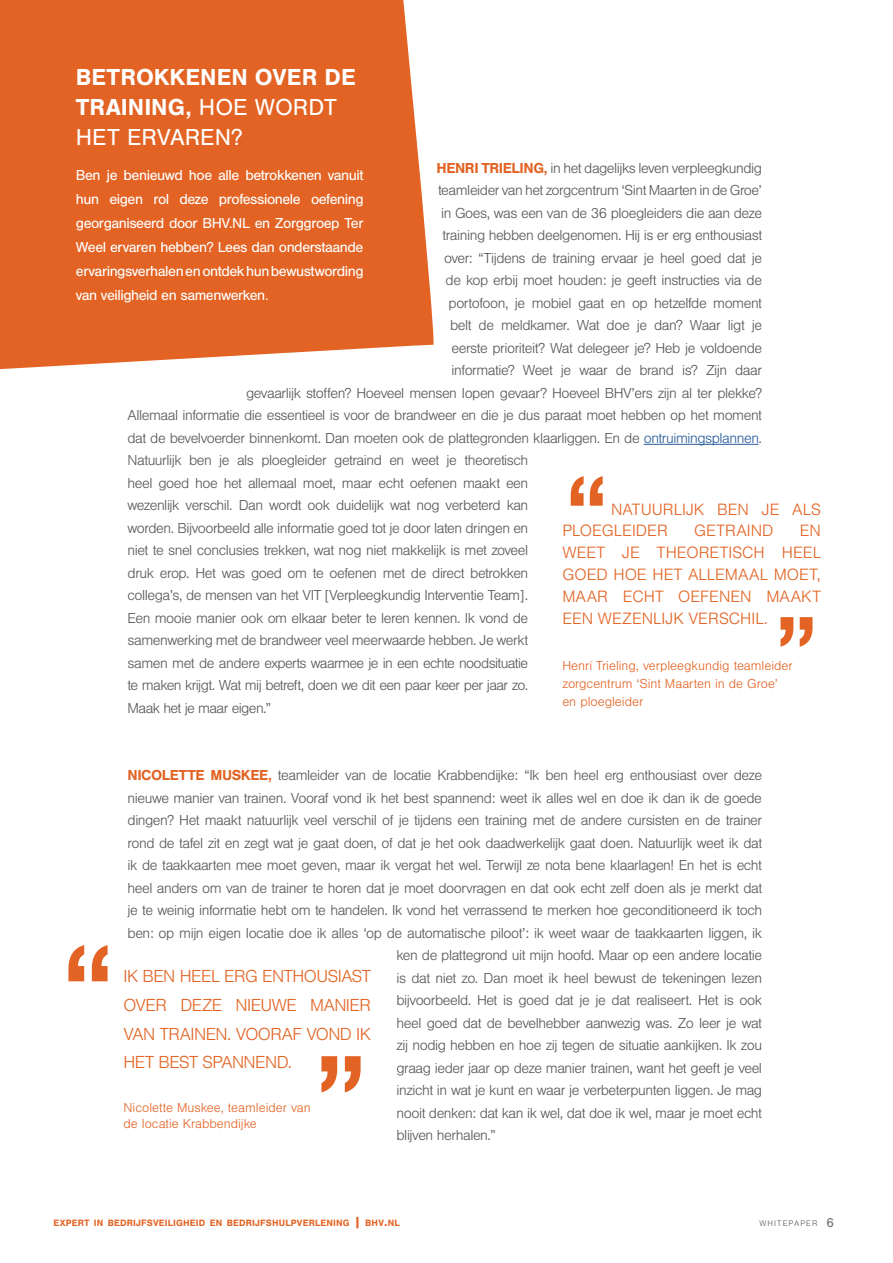
<style>
.page{position:relative;width:893px;height:1263px;background:#fff}
.page>*{position:absolute;margin:0;border:0;box-sizing:border-box;transform-origin:0 0}
.t1{font:124.8px "Nimbus San";color:#e26323}
.t2{font:700 24px/30px "Nimbus San";color:#fff}
.t3{font:300 18.15px/28.7px "Nimbus San";letter-spacing:-.03em;color:#e26323;text-align:justify}
.t4{font:300 16.95px/21.9px "Nimbus San";color:#e26323}
.t5{font:300 15px "Nimbus San";letter-spacing:-.03em;color:#575756}
.t6{font:15px/24px "Nimbus San";letter-spacing:-.03em;color:#fff;text-align:justify}
.t7{font:300 13.5px/18px "Nimbus San";color:#e26323}
.t8{font:700 9.6px "Nimbus San";letter-spacing:.015em;color:#e26323}
.t9{font:300 8.4px "Nimbus San";letter-spacing:.13em;color:#575756}
.s1{font-weight:400}
.s2{font-weight:700;color:#e26323}
.s3{color:#275b9b}
.s4{font-size:13.65px}
.s5{font-weight:400;font-size:13.5px;color:#706f6f}
</style>
<div class="page">
<hr style="left:644px;top:444px;width:115px;height:1px;background:#275b9b">
<svg style="left:68px;top:945px;width:40px;height:36px"></svg>
<svg style="left:321px;top:1056px;width:40px;height:36px"></svg>
<div style="left:0;top:0;width:434px;height:370px;background:#e26323"></div>
<h2 class="t2" style="left:76px;top:62px;width:281px">BETROKKENEN OVER DE<br>TRAINING, <span class="s1">HOE WORDT<br>HET ERVAREN?</span></h2>
<p class="t6" style="left:76px;top:163px;width:289px">Ben je benieuwd hoe alle betrokkenen vanuit hun eigen rol deze professionele oefening georganiseerd door BHV.NL en Zorggroep Ter Weel ervaren hebben? Lees dan onderstaande ervaringsverhalen en ontdek hun bewustwording van veiligheid en samenwerken.</p>
<p class="t5" style="left:437px;top:160px;width:327px"><span class="s2">HENRI TRIELING,</span> in het dagelijks leven verpleegkundig</p>
<p class="t5" style="left:438px;top:183px;width:325px">teamleider van het zorgcentrum ‘Sint Maarten in de Groe’</p>
<p class="t5" style="left:441px;top:205px;width:323px">in Goes, was een van de 36 ploegleiders die aan deze</p>
<p class="t5" style="left:443px;top:228px;width:321px">training hebben deelgenomen. Hij is er erg enthousiast</p>
<p class="t5" style="left:444px;top:250px;width:319px">over: “Tijdens de training ervaar je heel goed dat je</p>
<p class="t5" style="left:446px;top:273px;width:318px">de kop erbij moet houden: je geeft instructies via de</p>
<p class="t5" style="left:449px;top:295px;width:315px">portofoon, je mobiel gaat en op hetzelfde moment</p>
<p class="t5" style="left:450px;top:318px;width:314px">belt de meldkamer. Wat doe je dan? Waar ligt je</p>
<p class="t5" style="left:452px;top:340px;width:312px">eerste prioriteit? Wat delegeer je? Heb je voldoende</p>
<p class="t5" style="left:452px;top:363px;width:312px">informatie? Weet je waar de brand is? Zijn daar</p>
<p class="t5" style="left:246px;top:385px;width:518px">gevaarlijk stoffen? Hoeveel mensen lopen gevaar? Hoeveel BHV’ers zijn al ter plekke?</p>
<p class="t5" style="left:128px;top:408px;width:636px">Allemaal informatie die essentieel is voor de brandweer en die je dus paraat moet hebben op het moment</p>
<p class="t5" style="left:128px;top:430px;width:636px">dat de bevelvoerder binnenkomt. Dan moeten ook de plattegronden klaarliggen. En de <span class="s3">ontruimingsplannen</span>.</p>
<p class="t5" style="left:128px;top:453px;width:402px">Natuurlijk ben je als ploegleider getraind en weet je theoretisch</p>
<p class="t5" style="left:128px;top:475px;width:402px">heel goed hoe het allemaal moet, maar echt oefenen maakt een</p>
<p class="t5" style="left:128px;top:498px;width:402px">wezenlijk verschil. Dan wordt ook duidelijk wat nog verbeterd kan</p>
<p class="t5" style="left:128px;top:520px;width:402px">worden. Bijvoorbeeld alle informatie goed tot je door laten dringen en</p>
<p class="t5" style="left:128px;top:543px;width:402px">niet te snel conclusies trekken, wat nog niet makkelijk is met zoveel</p>
<p class="t5" style="left:128px;top:565px;width:402px">druk erop. Het was goed om te oefenen met de direct betrokken</p>
<p class="t5" style="left:128px;top:588px;width:402px">collega’s, de mensen van het VIT [Verpleegkundig Interventie Team].</p>
<p class="t5" style="left:128px;top:610px;width:402px">Een mooie manier ook om elkaar beter te leren kennen. Ik vond de</p>
<p class="t5" style="left:128px;top:633px;width:402px">samenwerking met de brandweer veel meerwaarde hebben. Je werkt</p>
<p class="t5" style="left:128px;top:655px;width:402px">samen met de andere experts waarmee je in een echte noodsituatie</p>
<p class="t5" style="left:128px;top:678px;width:402px">te maken krijgt. Wat mij betreft, doen we dit een paar keer per jaar zo.</p>
<p class="t5" style="left:128px;top:700px;width:145px">Maak het je maar eigen.”</p>
<h1 class="t1" style="left:562px;top:449px;width:50px">“</h1>
<p class="t4" style="left:562px;top:498px;width:260px;text-indent:49px">NATUURLIJK BEN JE ALS<br>PLOEGLEIDER</p>
<p class="t4" style="left:694px;top:520px;width:81px">GETRAIND</p>
<p class="t4" style="left:562px;top:520px;width:260px;text-align:justify;text-indent:237px">EN WEET JE THEORETISCH HEEL GOED HOE HET ALLEMAAL MOET, MAAR ECHT OEFENEN MAAKT EEN WEZENLIJK VERSCHIL.</p>
<h1 class="t1" style="left:772px;top:591px;width:50px">”</h1>
<p class="t7" style="left:562px;top:657px;width:232px">Henri Trieling, verpleegkundig teamleider zorgcentrum ‘Sint Maarten in de Groe’ en ploegleider</p>
<p class="t5" style="left:128px;top:768px;width:636px"><span class="s2">NICOLETTE MUSKEE,</span> teamleider van de locatie Krabbendijke: “Ik ben heel erg enthousiast over deze</p>
<p class="t5" style="left:128px;top:790px;width:636px">nieuwe manier van trainen. Vooraf vond ik het best spannend: weet ik alles wel en doe ik dan ik de goede</p>
<p class="t5" style="left:128px;top:813px;width:636px">dingen? Het maakt natuurlijk veel verschil of je tijdens een training met de andere cursisten en de trainer</p>
<p class="t5" style="left:128px;top:835px;width:636px">rond de tafel zit en zegt wat je gaat doen, of dat je het ook daadwerkelijk gaat doen. Natuurlijk weet ik dat</p>
<p class="t5" style="left:128px;top:858px;width:636px">ik de taakkaarten mee moet geven, maar ik vergat het wel. Terwijl ze nota bene klaarlagen! En het is echt</p>
<p class="t5" style="left:128px;top:880px;width:636px">heel anders om van de trainer te horen dat je moet doorvragen en dat ook echt zelf doen als je merkt dat</p>
<p class="t5" style="left:128px;top:903px;width:636px">je te weinig informatie hebt om te handelen. Ik vond het verrassend te merken hoe geconditioneerd ik toch</p>
<p class="t5" style="left:128px;top:925px;width:636px">ben: op mijn eigen locatie doe ik alles ‘op de automatische piloot’: ik weet waar de taakkaarten liggen, ik</p>
<p class="t5" style="left:396px;top:948px;width:367px">ken de plattegrond uit mijn hoofd. Maar op een andere locatie</p>
<p class="t5" style="left:396px;top:970px;width:367px">is dat niet zo. Dan moet ik heel bewust de tekeningen lezen</p>
<p class="t5" style="left:396px;top:993px;width:367px">bijvoorbeeld. Het is goed dat je je dat realiseert. Het is ook</p>
<p class="t5" style="left:396px;top:1015px;width:367px">heel goed dat de bevelhebber aanwezig was. Zo leer je wat</p>
<p class="t5" style="left:396px;top:1038px;width:367px">zij nodig hebben en hoe zij tegen de situatie aankijken. Ik zou</p>
<p class="t5" style="left:396px;top:1060px;width:367px">graag ieder jaar op deze manier trainen, want het geeft je veel</p>
<p class="t5" style="left:396px;top:1083px;width:367px">inzicht in wat je kunt en waar je verbeterpunten liggen. Je mag</p>
<p class="t5" style="left:396px;top:1105px;width:367px">nooit denken: dat kan ik wel, dat doe ik wel, maar je moet echt</p>
<p class="t5" style="left:396px;top:1128px;width:101px">blijven herhalen.”</p>
<p class="t3" style="left:124px;top:962px;width:249px">IK BEN HEEL ERG ENTHOUSIAST OVER DEZE NIEUWE MANIER VAN TRAINEN. VOORAF VOND IK HET BEST SPANNEND.</p>
<p class="t7" style="left:124px;top:1100px;width:189px;line-height:16.2px">Nicolette Muskee, teamleider van de locatie Krabbendijke</p>
<p class="t8" style="left:54px;top:1217px;width:348px">EXPERT IN BEDRIJFSVEILIGHEID EN BEDRIJFSHULPVERLENING <span class="s4">|</span> BHV<span class="s4">.</span>NL</p>
<p class="t9" style="left:759px;top:1219px;width:76px">WHITEPAPER <span class="s5">6</span></p>
</div>
